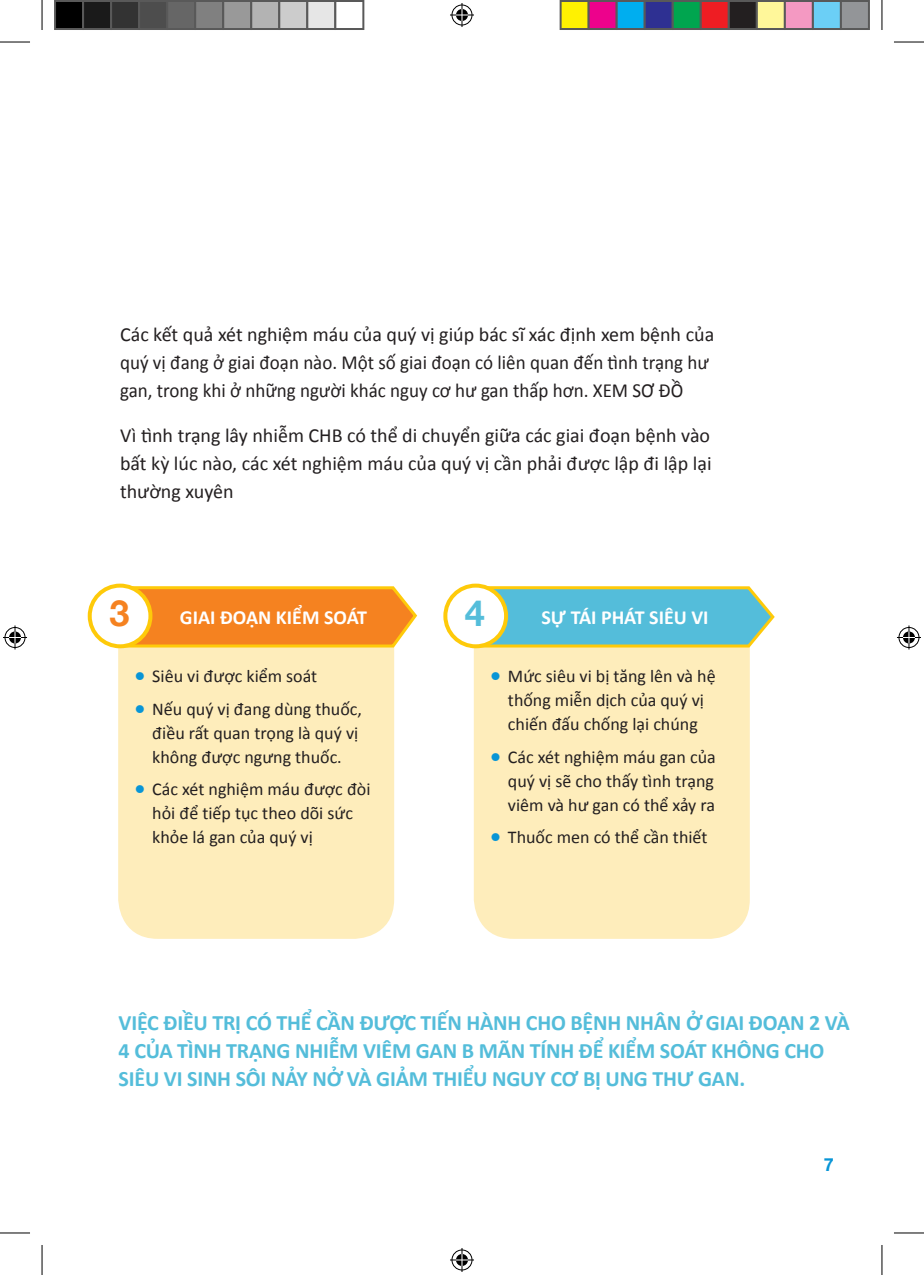
<style>
.page{position:relative;width:924px;height:1275px;background:#fff}
.page>*{position:absolute;margin:0;border:0;box-sizing:border-box;transform-origin:0 0}
.body_copy{font:700 36px "Helvetica Neue";color:#f58220}
.body_copy-2{font:700 36px "Helvetica Neue";color:#54bdda}
.body_copy-3{font:700 22px/28px "Calibri";letter-spacing:-.01em;color:#54bdda}
.body_copy-4{font:20px/28px "Calibri";color:#231f20}
._5__Box_copy_BLACK_t{font:700 20px "Calibri";color:#fff}
.t1{font:18px/24px "Calibri";color:#231f20}
.t2{font:700 18px "Helvetica Neue";color:#0895d6}
.s1{font-family:"Helvetica Rounded LT Std";font-weight:700;font-size:22px;color:#0895d6}
</style>
<div class="page">
<div style="left:118px;top:649px;width:276px;height:290px;background:#feedbb"></div>
<svg style="left:113px;top:586px;width:305px;height:63px;background:#f6922c"></svg>
<div style="left:90px;top:585px;width:60px;height:61px;background:#fff;border-radius:50%"></div>
<div style="left:88px;top:583px;width:64px;height:65px;border:4px solid #feca0a;border-radius:50%"></div>
<div style="left:473px;top:649px;width:276px;height:290px;background:#feedbb"></div>
<svg style="left:468px;top:586px;width:307px;height:63px;background:#73c2c4"></svg>
<div style="left:445px;top:585px;width:61px;height:61px;background:#fff;border-radius:50%"></div>
<div style="left:443px;top:583px;width:65px;height:65px;border:4px solid #feca0a;border-radius:50%"></div>
<hr style="left:0;top:42px;width:30px;height:1px;background:#000">
<hr style="left:893px;top:42px;width:30px;height:1px;background:#000">
<hr style="left:0;top:1232px;width:30px;height:1px;background:#000">
<hr style="left:893px;top:1232px;width:30px;height:1px;background:#000">
<hr style="left:42px;top:0;width:1px;height:30px;background:#000">
<hr style="left:42px;top:1245px;width:1px;height:30px;background:#000">
<hr style="left:881px;top:0;width:1px;height:30px;background:#000">
<hr style="left:881px;top:1245px;width:1px;height:30px;background:#000">
<svg style="left:450px;top:3px;width:24px;height:24px"></svg>
<svg style="left:450px;top:1248px;width:24px;height:24px"></svg>
<svg style="left:3px;top:625px;width:24px;height:24px"></svg>
<svg style="left:897px;top:625px;width:23px;height:24px"></svg>
<div style="left:55px;top:1px;width:28px;height:28px;background:#000"></div>
<div style="left:54px;top:0;width:30px;height:30px;border:2px solid #595959"></div>
<div style="left:83px;top:1px;width:28px;height:28px;background:#1a1a1a"></div>
<div style="left:82px;top:0;width:30px;height:30px;border:2px solid #595959"></div>
<div style="left:111px;top:1px;width:28px;height:28px;background:#333"></div>
<div style="left:110px;top:0;width:30px;height:30px;border:2px solid #595959"></div>
<div style="left:139px;top:1px;width:28px;height:28px;background:#4d4d4d"></div>
<div style="left:138px;top:0;width:30px;height:30px;border:2px solid #595959"></div>
<div style="left:167px;top:1px;width:28px;height:28px;background:#666"></div>
<div style="left:166px;top:0;width:30px;height:30px;border:2px solid #595959"></div>
<div style="left:195px;top:1px;width:28px;height:28px;background:#808080"></div>
<div style="left:194px;top:0;width:30px;height:30px;border:2px solid #595959"></div>
<div style="left:223px;top:1px;width:28px;height:28px;background:#999"></div>
<div style="left:222px;top:0;width:30px;height:30px;border:2px solid #595959"></div>
<div style="left:251px;top:1px;width:28px;height:28px;background:#b3b3b3"></div>
<div style="left:250px;top:0;width:30px;height:30px;border:2px solid #595959"></div>
<div style="left:279px;top:1px;width:28px;height:28px;background:#ccc"></div>
<div style="left:278px;top:0;width:30px;height:30px;border:2px solid #595959"></div>
<div style="left:307px;top:1px;width:28px;height:28px;background:#e6e6e6"></div>
<div style="left:306px;top:0;width:30px;height:30px;border:2px solid #595959"></div>
<div style="left:334px;top:0;width:30px;height:30px;border:2px solid #595959"></div>
<div style="left:560px;top:1px;width:28px;height:28px;background:#fff101"></div>
<div style="left:559px;top:0;width:30px;height:30px;border:2px solid #595959"></div>
<div style="left:588px;top:1px;width:28px;height:28px;background:#ed028c"></div>
<div style="left:587px;top:0;width:30px;height:30px;border:2px solid #595959"></div>
<div style="left:616px;top:1px;width:28px;height:28px;background:#00aeef"></div>
<div style="left:615px;top:0;width:30px;height:30px;border:2px solid #595959"></div>
<div style="left:644px;top:1px;width:28px;height:28px;background:#2e3092"></div>
<div style="left:643px;top:0;width:30px;height:30px;border:2px solid #595959"></div>
<div style="left:672px;top:1px;width:28px;height:28px;background:#00a54f"></div>
<div style="left:671px;top:0;width:30px;height:30px;border:2px solid #595959"></div>
<div style="left:700px;top:1px;width:28px;height:28px;background:#ee1d23"></div>
<div style="left:699px;top:0;width:30px;height:30px;border:2px solid #595959"></div>
<div style="left:728px;top:1px;width:28px;height:28px;background:#231f20"></div>
<div style="left:727px;top:0;width:30px;height:30px;border:2px solid #595959"></div>
<div style="left:756px;top:1px;width:28px;height:28px;background:#fff79a"></div>
<div style="left:755px;top:0;width:30px;height:30px;border:2px solid #595959"></div>
<div style="left:784px;top:1px;width:28px;height:28px;background:#f499c2"></div>
<div style="left:783px;top:0;width:30px;height:30px;border:2px solid #595959"></div>
<div style="left:812px;top:1px;width:28px;height:28px;background:#6bcff6"></div>
<div style="left:811px;top:0;width:30px;height:30px;border:2px solid #595959"></div>
<div style="left:840px;top:1px;width:28px;height:28px;background:#939598"></div>
<div style="left:839px;top:0;width:30px;height:30px;border:2px solid #595959"></div>
<p class="body_copy-4" style="left:120px;top:320px;width:595px">Các kết quả xét nghiệm máu của quý vị giúp bác sĩ xác định xem bệnh của quý vị đang ở giai đoạn nào. Một số giai đoạn có liên quan đến tình trạng hư gan, trong khi ở những người khác nguy cơ hư gan thấp hơn. XEM SƠ ĐỒ</p>
<p class="body_copy-4" style="left:120px;top:421px;width:593px;text-align:justify">Vì tình trạng lây nhiễm CHB có thể di chuyển giữa các giai đoạn bệnh vào bất kỳ lúc nào, các xét nghiệm máu của quý vị cần phải được lập đi lập lại thường xuyên</p>
<p class="body_copy" style="left:109px;top:591px;width:22px">3</p>
<p class="_5__Box_copy_BLACK_t" style="left:541px;top:604px;width:169px">SỰ TÁI PHÁT SIÊU VI</p>
<p class="body_copy-2" style="left:465px;top:591px;width:22px">4</p>
<p class="_5__Box_copy_BLACK_t" style="left:180px;top:604px;width:189px">GIAI ĐOẠN KIỂM SOÁT</p>
<p class="t1" style="left:134px;top:664px;width:184px"><span class="s1">•</span> Siêu vi được kiểm soát</p>
<p class="t1" style="left:152px;top:697px;width:211px;text-indent:-18px"><span class="s1">•</span> Nếu quý vị đang dùng thuốc, điều rất quan trọng là quý vị không được ngưng thuốc.</p>
<p class="t1" style="left:152px;top:777px;width:220px;text-indent:-18px"><span class="s1">•</span> Các xét nghiệm máu được đòi hỏi để tiếp tục theo dõi sức khỏe lá gan của quý vị</p>
<p class="t1" style="left:490px;top:664px;width:227px;text-align:center"><span class="s1">•</span> Mức siêu vi bị tăng lên và hệ thống miễn dịch của quý vị chiến đấu chống lại chúng</p>
<p class="t1" style="left:507px;top:745px;width:209px;text-align:justify;text-indent:-18px"><span class="s1">•</span> Các xét nghiệm máu gan của quý vị sẽ cho thấy tình trạng viêm và hư gan có thể xảy ra</p>
<p class="t1" style="left:490px;top:825px;width:219px"><span class="s1">•</span> Thuốc men có thể cần thiết</p>
<p class="body_copy-3" style="left:119px;top:1009px;width:732px">VIỆC ĐIỀU TRỊ CÓ THỂ CẦN ĐƯỢC TIẾN HÀNH CHO BỆNH NHÂN Ở GIAI ĐOẠN 2 VÀ<br>4 CỦA TÌNH TRẠNG NHIỄM VIÊM GAN B MÃN TÍNH ĐỂ KIỂM SOÁT KHÔNG CHO<br>SIÊU VI SINH SÔI NẢY NỞ VÀ GIẢM THIỂU NGUY CƠ BỊ UNG THƯ GAN.</p>
<p class="t2" style="left:823px;top:1153px;width:12px">7</p>
</div>
